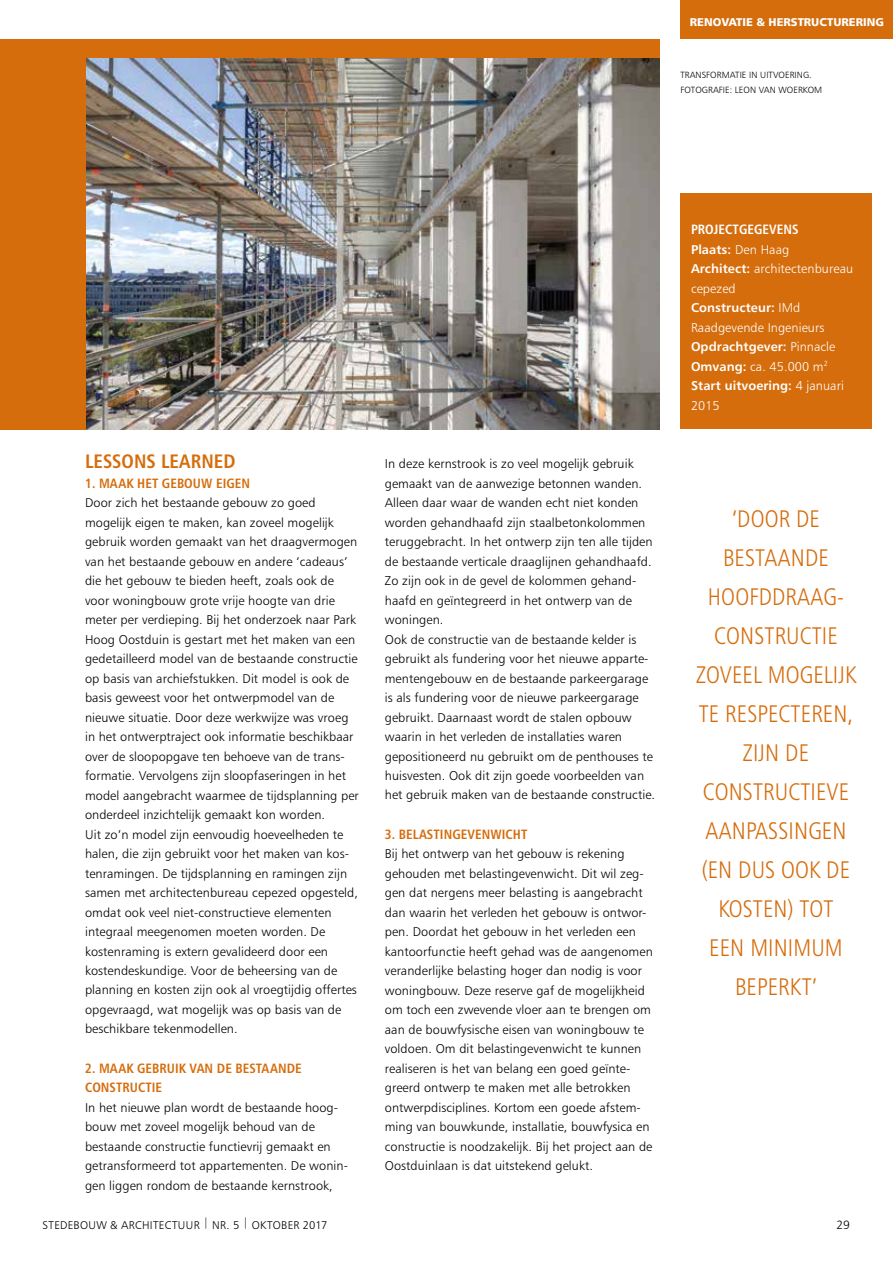
<style>
.page{position:relative;width:893px;height:1263px;background:#fff}
.page>*{position:absolute;margin:0;border:0;box-sizing:border-box;transform-origin:0 0}
.t1{font:24px/39px "Humanist 777 BT Light Condensed B";letter-spacing:.005em;color:#d56d0d;text-align:center}
.t2{font:19.5px "Humanist 777 BT Bold Condensed B";letter-spacing:.005em;color:#d56d0d}
.t3{font:13.5px/19.5px "Humanist 777 BT Bold Condensed B";letter-spacing:.005em;color:#d56d0d}
.t4{font:13.5px "Humanist 777 BT Bold Condensed B";letter-spacing:.005em;color:#fff}
.t5{font:12.75px/19.5px "Humanist 777 BT Light B";letter-spacing:.005em;color:#000}
.t6{font:12.75px/19.5px "Humanist 777 BT Light B";letter-spacing:.005em;color:#fff}
.t7{font:12px "Humanist 777 BT Light B";color:#000}
.t8{font:11.25px "Humanist 777 BT Light B";letter-spacing:.025em;color:#000}
.t9{font:11.25px "Humanist 777 BT Black B";color:#fff}
.t10{font:9px/14.7px "Humanist 777 BT Light B";letter-spacing:.005em;color:#000}
.s1{font-family:"Humanist 777 BT Bold B"}
</style>
<div class="page">
<div style="left:680px;top:0;width:213px;height:39px;background:#d56d0d"></div>
<div style="left:0;top:39px;width:659px;height:390px;background:#d56d0d"></div>
<div style="left:680px;top:193px;width:192px;height:236px;background:#d56d0d"></div>
<img style="left:86px;top:59px;width:573px;height:370px">
<p class="t9" style="left:690px;top:14px;width:195px">RENOVATIE &amp; HERSTRUCTURERING</p>
<p class="t10" style="left:680px;top:67px;width:143px">TRANSFORMATIE IN UITVOERING.<br>FOTOGRAFIE: LEON VAN WOERKOM</p>
<p class="t2" style="left:85px;top:449px;width:152px">LESSONS LEARNED</p>
<p class="t3" style="left:85px;top:473px;width:167px">1. MAAK HET GEBOUW EIGEN</p>
<p class="t5" style="left:85px;top:493px;width:275px">Door zich het bestaande gebouw zo goed mogelijk eigen te maken, kan zoveel mogelijk gebruik worden gemaakt van het draagvermogen van het bestaande gebouw en andere ‘cadeaus’ die het gebouw te bieden heeft, zoals ook de voor woningbouw grote vrije hoogte van drie meter per verdieping. Bij het onderzoek naar Park Hoog Oostduin is gestart met het maken van een gedetailleerd model van de bestaande constructie op basis van archiefstukken. Dit model is ook de basis geweest voor het ontwerpmodel van de nieuwe situatie. Door deze werkwijze was vroeg in het ontwerptraject ook informatie beschikbaar over de sloopopgave ten behoeve van de trans&shy;formatie. Vervolgens zijn sloopfaseringen in het model aangebracht waarmee de tijdsplanning per onderdeel inzichtelijk gemaakt kon worden.<br>Uit zo’n model zijn eenvoudig hoeveelheden te halen, die zijn gebruikt voor het maken van kos&shy;tenramingen. De tijdsplanning en ramingen zijn samen met architectenbureau cepezed opgesteld, omdat ook veel niet-constructieve elementen integraal meegenomen moeten worden. De kostenraming is extern gevalideerd door een kostendeskundige. Voor de beheersing van de planning en kosten zijn ook al vroegtijdig offertes opgevraagd, wat mogelijk was op basis van de beschikbare tekenmodellen.</p>
<p class="t3" style="left:85px;top:1058px;width:218px">2. MAAK GEBRUIK VAN DE BESTAANDE<br>CONSTRUCTIE</p>
<p class="t5" style="left:85px;top:1097px;width:264px">In het nieuwe plan wordt de bestaande hoog&shy;bouw met zoveel mogelijk behoud van de bestaande constructie functievrij gemaakt en getransformeerd tot appartementen. De wonin&shy;gen liggen rondom de bestaande kernstrook,</p>
<p class="t5" style="left:385px;top:454px;width:272px">In deze kernstrook is zo veel mogelijk gebruik gemaakt van de aanwezige betonnen wanden.<br>Alleen daar waar de wanden echt niet konden worden gehandhaafd zijn staalbetonkolommen teruggebracht. In het ontwerp zijn ten alle tijden de bestaande verticale draaglijnen gehandhaafd.<br>Zo zijn ook in de gevel de kolommen gehand&shy;haafd en geïntegreerd in het ontwerp van de woningen.<br>Ook de constructie van de bestaande kelder is gebruikt als fundering voor het nieuwe apparte&shy;mentengebouw en de bestaande parkeergarage is als fundering voor de nieuwe parkeergarage gebruikt. Daarnaast wordt de stalen opbouw waarin in het verleden de installaties waren gepositioneerd nu gebruikt om de penthouses te huisvesten. Ook dit zijn goede voorbeelden van het gebruik maken van de bestaande constructie.</p>
<p class="t3" style="left:385px;top:824px;width:144px">3. BELASTINGEVENWICHT</p>
<p class="t5" style="left:385px;top:844px;width:269px">Bij het ontwerp van het gebouw is rekening gehouden met belastingevenwicht. Dit wil zeg&shy;gen dat nergens meer belasting is aangebracht dan waarin het verleden het gebouw is ontwor&shy;pen. Doordat het gebouw in het verleden een kantoorfunctie heeft gehad was de aangenomen veranderlijke belasting hoger dan nodig is voor woningbouw. Deze reserve gaf de mogelijkheid om toch een zwevende vloer aan te brengen om aan de bouwfysische eisen van woningbouw te voldoen. Om dit belastingevenwicht te kunnen realiseren is het van belang een goed geïnte&shy;greerd ontwerp te maken met alle betrokken ontwerpdisciplines. Kortom een goede afstem&shy;ming van bouwkunde, installatie, bouwfysica en constructie is noodzakelijk. Bij het project aan de Oostduinlaan is dat uitstekend gelukt.</p>
<p class="t4" style="left:691px;top:221px;width:109px">PROJECTGEGEVENS</p>
<p class="t6" style="left:691px;top:239px;width:164px"><span class="s1">Plaats:</span> Den Haag<br><span class="s1">Architect:</span> architectenbureau cepezed<br><span class="s1">Constructeur:</span> IMd<br>Raadgevende Ingenieurs<br><span class="s1">Opdrachtgever:</span> Pinnacle<br><span class="s1">Omvang:</span> ca. 45.000 m<sup>2<br></sup><span class="s1">Start uitvoering:</span> 4 januari<br>2015</p>
<p class="t1" style="left:696px;top:498px;width:161px">‘DOOR DE<br>BESTAANDE<br>HOOFDDRAAG-<br>CONSTRUCTIE<br>ZOVEEL MOGELIJK<br>TE RESPECTEREN,<br>ZIJN DE<br>CONSTRUCTIEVE<br>AANPASSINGEN (EN DUS OOK DE<br>KOSTEN) TOT<br>EEN MINIMUM<br>BEPERKT’</p>
<p class="t8" style="left:43px;top:1218px;width:286px">STEDEBOUW &amp; ARCHITECTUUR | NR. 5 | OKTOBER 2017</p>
<p class="t7" style="left:836px;top:1217px;width:15px">29</p>
</div>
